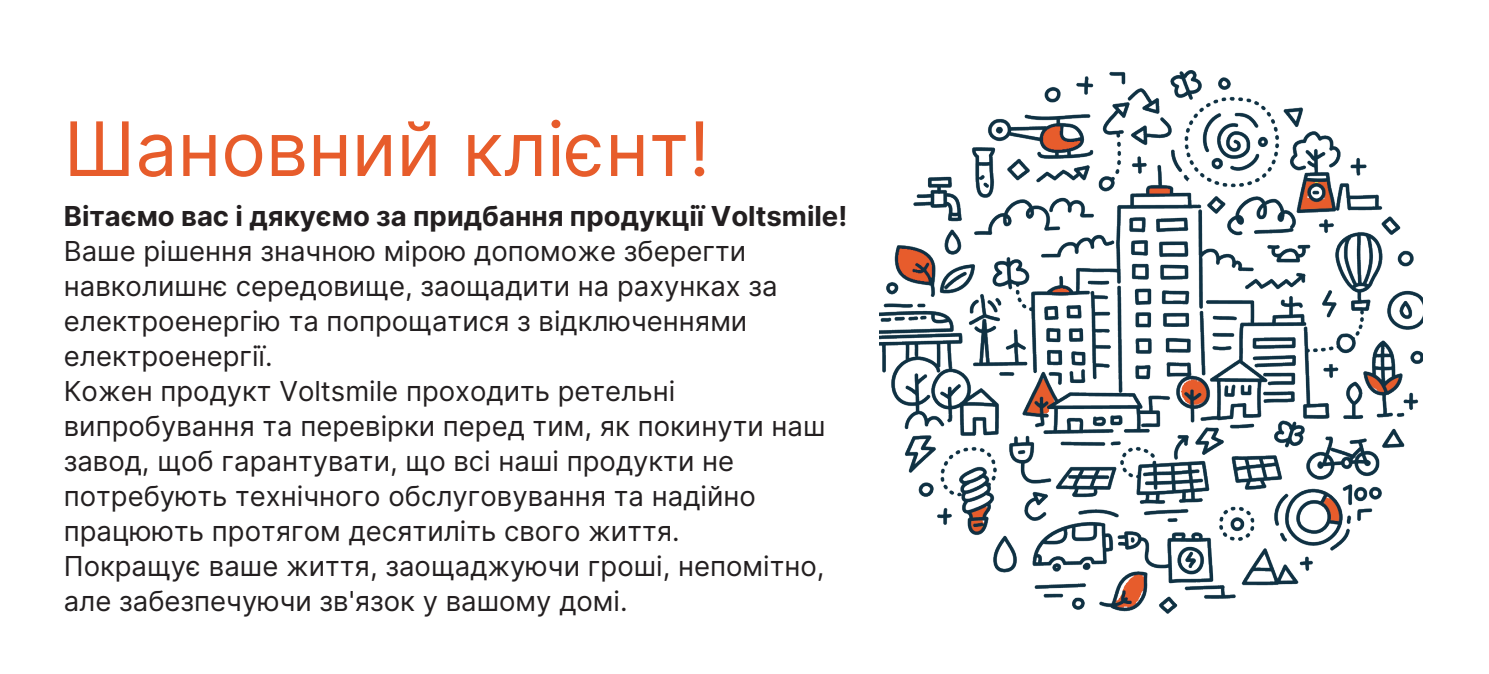
<style>
.page{position:relative;width:1489px;height:674px;background:#fff}
.page>*{position:absolute;margin:0;border:0;box-sizing:border-box;transform-origin:0 0}
.t1{font:75px "Inter";color:#e75c2b}
.t2{font:27.5px/35px "Inter";color:#231f20}
.t3{font:700 27.5px "Inter";color:#231f20}
</style>
<div class="page">
<img style="left:879px;top:71px;width:542px;height:542px">
<h1 class="t1" style="left:64px;top:94px;width:647px">Шановний клієнт!</h1>
<p class="t3" style="left:64px;top:195px;width:785px">Вітаємо вас і дякуємо за придбання продукції Voltsmile!</p>
<p class="t2" style="left:64px;top:232px;width:763px">Ваше рішення значною мірою допоможе зберегти навколишнє середовище, заощадити на рахунках за електроенергію та попрощатися з відключеннями електроенергії.<br>Кожен продукт Voltsmile проходить ретельні випробування та перевірки перед тим, як покинути наш завод, щоб гарантувати, що всі наші продукти не потребують технічного обслуговування та надійно працюють протягом десятиліть свого життя.<br>Покращує ваше життя, заощаджуючи гроші, непомітно, але забезпечуючи зв'язок у вашому домі.</p>
</div>
